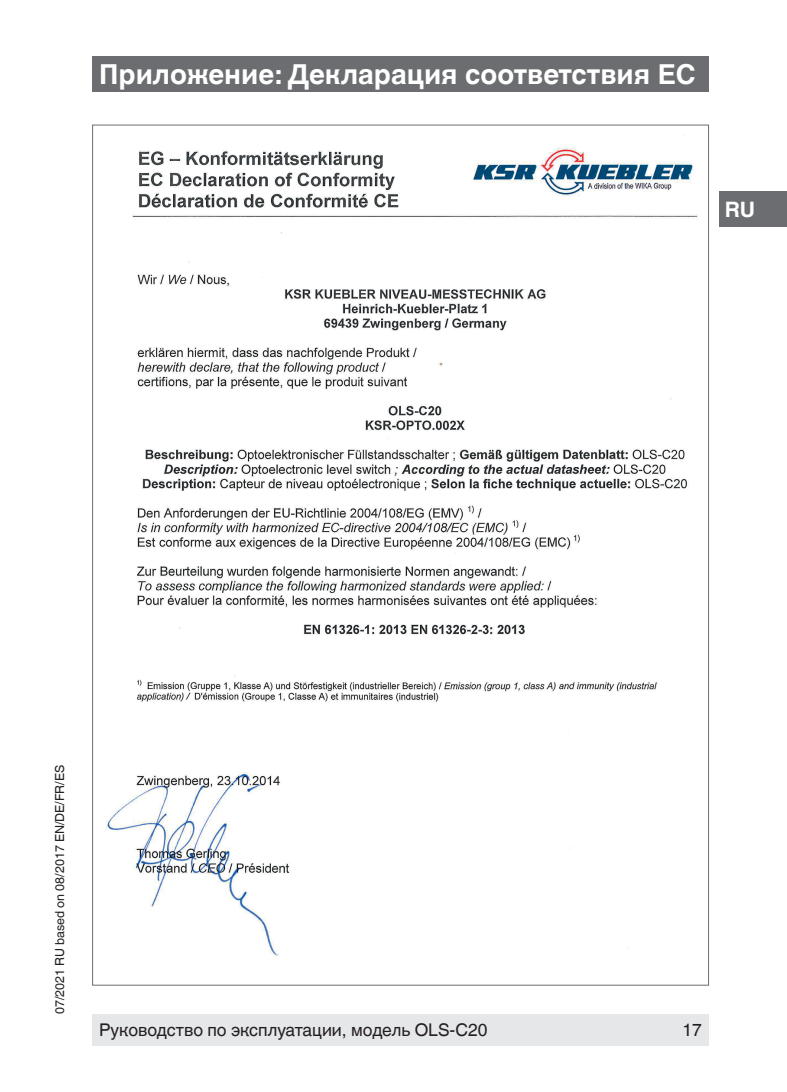
<style>
.page{position:relative;width:787px;height:1092px;background:#fff}
.page>*{position:absolute;margin:0;border:0;box-sizing:border-box;transform-origin:0 0}
.t1{font:700 27.5px "Helvetica World";color:#fff}
.t2{font:700 21.25px "Helvetica World";color:#fff}
.t3{font:17.5px "Helvetica World";color:#231f20}
.t4{font:12.5px "Helvetica World";color:#231f20}
</style>
<div class="page">
<div style="left:92px;top:1013px;width:617px;height:32px;background:#e6e7e9"></div>
<div style="left:719px;top:191px;width:68px;height:36px;background:#6c6d70"></div>
<div style="left:92px;top:57px;width:617px;height:35px;background:#6c6d70"></div>
<img style="left:106px;top:147px;width:592px;height:810px">
<h1 class="t1" style="left:99px;top:59px;width:598px">Приложение: Декларация соответствия ЕС</h1>
<p class="t2" style="left:725px;top:197px;width:32px">RU</p>
<p class="t4" style="left:53px;top:1013px;width:251px;rotate:-90deg">07/2021 RU based on 08/2017 EN/DE/FR/ES</p>
<p class="t3" style="left:99px;top:1019px;width:390px">Руководство по эксплуатации, модель OLS-C20</p>
<p class="t3" style="left:682px;top:1019px;width:21px">17</p>
</div>
